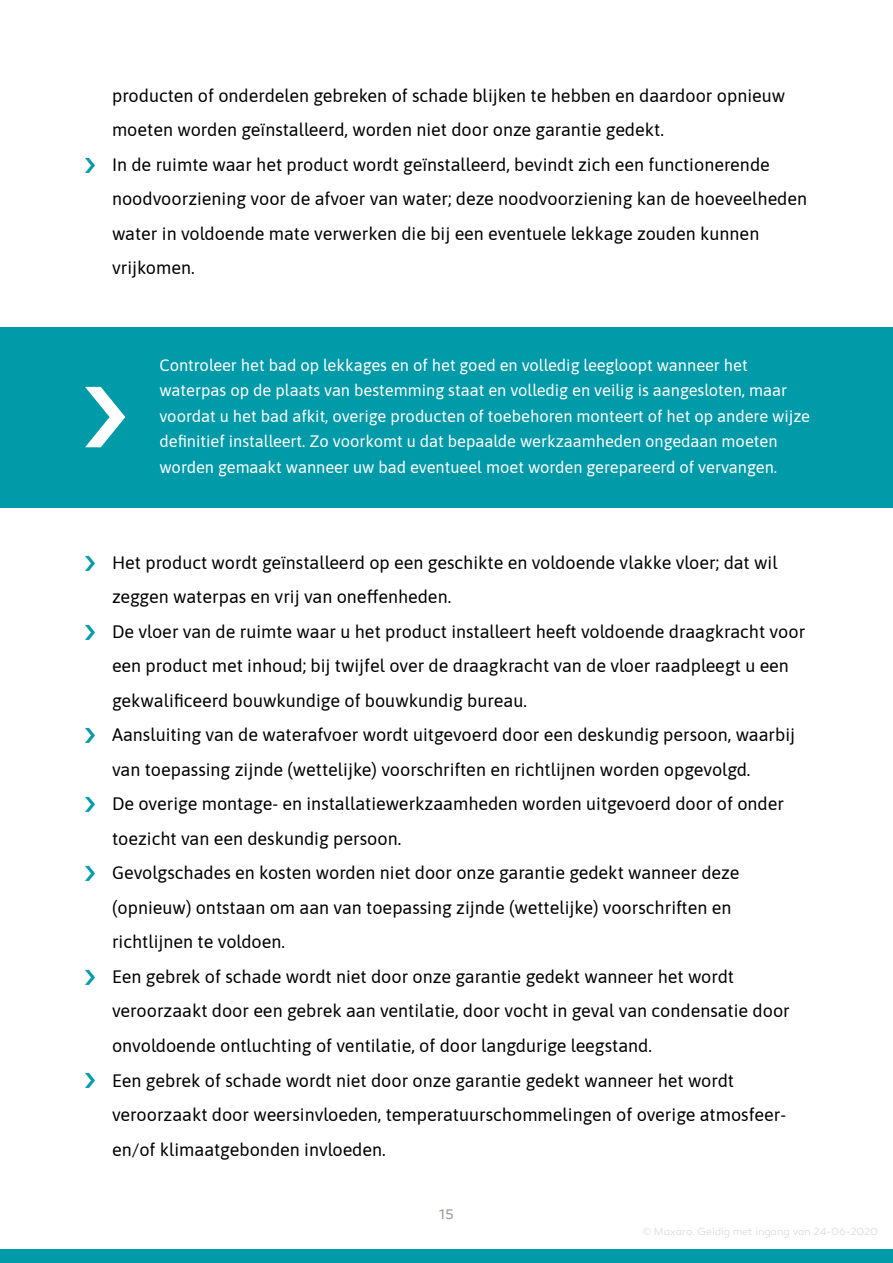
<style>
.page{position:relative;width:893px;height:1263px;background:#fff}
.page>*{position:absolute;margin:0;border:0;box-sizing:border-box;transform-origin:0 0}
.t1{font:18px/34.5px "Asap";color:#000}
.t2{font:16.5px/25.5px "Asap";color:#fff}
.t3{font:14.25px "Canaro";color:#9d9d9c}
.t4{font:300 10.5px "Canaro";letter-spacing:-.005em;color:#dadada}
</style>
<div class="page">
<div style="left:0;top:1249px;width:893px;height:14px;background:#009aa9"></div>
<div style="left:0;top:327px;width:893px;height:180px;background:#009aa9"></div>
<svg style="left:85px;top:387px;width:40px;height:60px"></svg>
<p class="t1" style="left:112px;top:77px;width:697px">producten of onderdelen gebreken of schade blijken te hebben en daardoor opnieuw moeten worden geïnstalleerd, worden niet door onze garantie gedekt.<br>In de ruimte waar het product wordt geïnstalleerd, bevindt zich een functionerende noodvoorziening voor de afvoer van water; deze noodvoorziening kan de hoeveelheden water in voldoende mate verwerken die bij een eventuele lekkage zouden kunnen vrijkomen.</p>
<p class="t2" style="left:159px;top:351px;width:652px">Controleer het bad op lekkages en of het goed en volledig leegloopt wanneer het waterpas op de plaats van bestemming staat en volledig en veilig is aangesloten, maar voordat u het bad afkit, overige producten of toebehoren monteert of het op andere wijze definitief installeert. Zo voorkomt u dat bepaalde werkzaamheden ongedaan moeten worden gemaakt wanneer uw bad eventueel moet worden gerepareerd of vervangen.</p>
<p class="t1" style="left:112px;top:544px;width:695px">Het product wordt geïnstalleerd op een geschikte en voldoende vlakke vloer; dat wil zeggen waterpas en vrij van oneffenheden.<br>De vloer van de ruimte waar u het product installeert heeft voldoende draagkracht voor een product met inhoud; bij twijfel over de draagkracht van de vloer raadpleegt u een gekwalificeerd bouwkundige of bouwkundig bureau.<br>Aansluiting van de waterafvoer wordt uitgevoerd door een deskundig persoon, waarbij van toepassing zijnde (wettelijke) voorschriften en richtlijnen worden opgevolgd.<br>De overige montage- en installatiewerkzaamheden worden uitgevoerd door of onder toezicht van een deskundig persoon.<br>Gevolgschades en kosten worden niet door onze garantie gedekt wanneer deze (opnieuw) ontstaan om aan van toepassing zijnde (wettelijke) voorschriften en richtlijnen te voldoen.<br>Een gebrek of schade wordt niet door onze garantie gedekt wanneer het wordt veroorzaakt door een gebrek aan ventilatie, door vocht in geval van condensatie door onvoldoende ontluchting of ventilatie, of door langdurige leegstand.<br>Een gebrek of schade wordt niet door onze garantie gedekt wanneer het wordt veroorzaakt door weersinvloeden, temperatuurschommelingen of overige atmosfeer&shy;en/of klimaatgebonden invloeden.</p>
<p class="t3" style="left:439px;top:1206px;width:16px">15</p>
<p class="t4" style="left:642px;top:1225px;width:237px">© Maxaro. Geldig met ingang van 24-06-2020</p>
</div>
